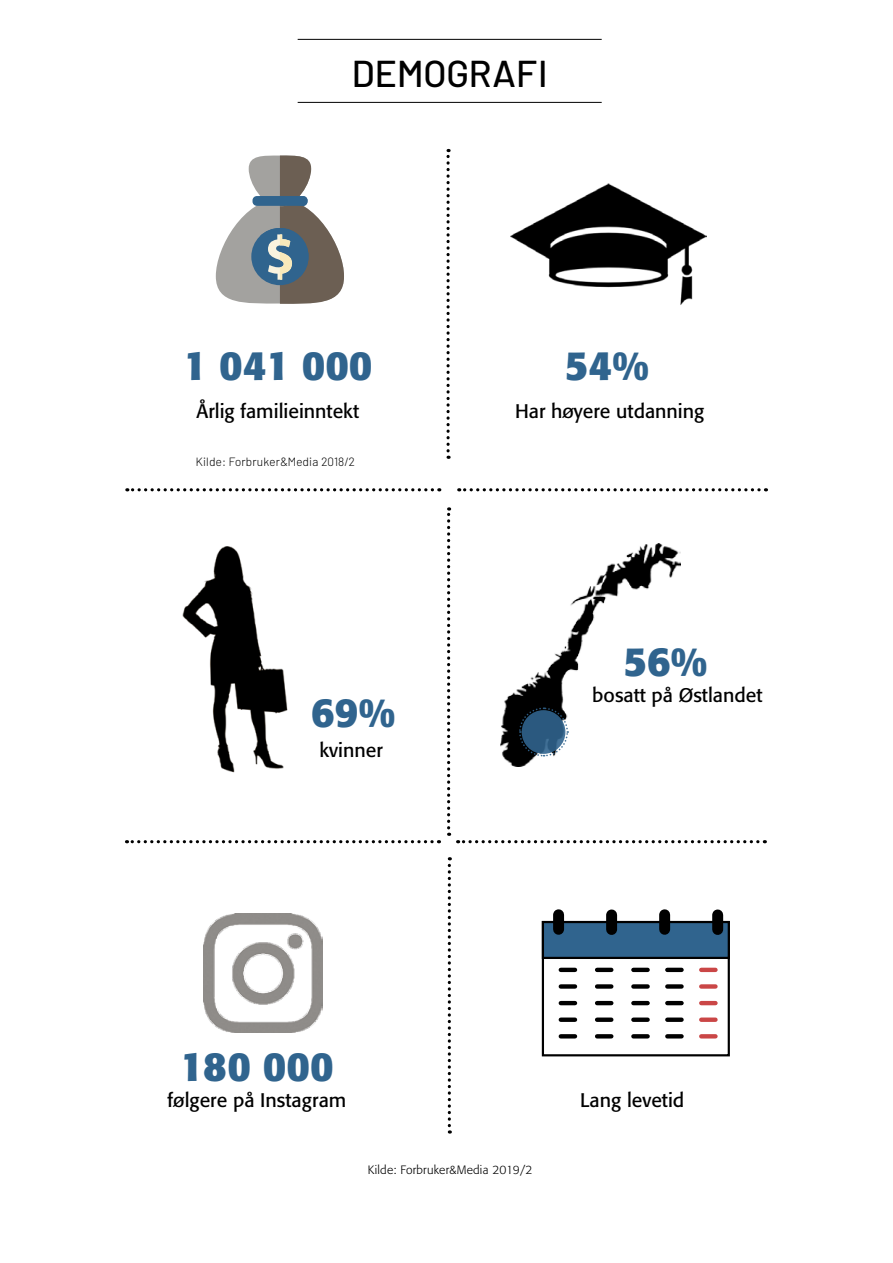
<style>
.page{position:relative;width:893px;height:1263px;background:#fff}
.page>*{position:absolute;margin:0;border:0;box-sizing:border-box;transform-origin:0 0}
.t1{font:700 40.5px "Formata";color:#30648e}
.t2{font:500 37.5px "Barlow";letter-spacing:.01em;color:#000}
.t3{font:19.5px "Formata";color:#000}
.t4{font:300 12px "Formata";letter-spacing:.02em;color:#000}
.t5{font:300 12px "Barlow";letter-spacing:.02em;color:#000}
</style>
<div class="page">
<hr style="left:298px;top:39px;width:304px;height:1px;background:#000">
<hr style="left:298px;top:102px;width:304px;height:1px;background:#000">
<svg style="left:216px;top:155px;width:128px;height:149px"></svg>
<img style="left:511px;top:183px;width:196px;height:122px">
<svg style="left:446px;top:149px;width:4px;height:310px"></svg>
<img style="left:182px;top:546px;width:106px;height:227px">
<svg style="left:127px;top:488px;width:305px;height:3px"></svg>
<svg style="left:459px;top:488px;width:300px;height:3px"></svg>
<svg style="left:447px;top:507px;width:3px;height:329px"></svg>
<img style="left:203px;top:914px;width:119px;height:119px">
<div style="left:542px;top:921px;width:188px;height:135px;border:2px solid #000"></div>
<hr style="left:561px;top:968px;width:14px;height:4px;background:#000">
<div style="left:561px;top:984px;width:14px;height:5px;background:#000"></div>
<hr style="left:561px;top:1001px;width:14px;height:4px;background:#000">
<div style="left:561px;top:1017px;width:14px;height:5px;background:#000"></div>
<svg style="left:561px;top:1034px;width:14px;height:4px"></svg>
<div style="left:543px;top:922px;width:186px;height:36px;background:#30648e"></div>
<div style="left:542px;top:921px;width:188px;height:38px;border:2px solid #000"></div>
<hr style="left:597px;top:968px;width:14px;height:4px;background:#000">
<div style="left:597px;top:984px;width:14px;height:5px;background:#000"></div>
<hr style="left:597px;top:1001px;width:14px;height:4px;background:#000">
<div style="left:597px;top:1017px;width:14px;height:5px;background:#000"></div>
<svg style="left:597px;top:1034px;width:14px;height:4px"></svg>
<hr style="left:633px;top:968px;width:15px;height:4px;background:#000">
<div style="left:633px;top:984px;width:15px;height:5px;background:#000"></div>
<hr style="left:633px;top:1001px;width:15px;height:4px;background:#000">
<div style="left:633px;top:1017px;width:15px;height:5px;background:#000"></div>
<svg style="left:633px;top:1034px;width:15px;height:4px"></svg>
<hr style="left:667px;top:968px;width:15px;height:4px;background:#000">
<div style="left:667px;top:984px;width:15px;height:5px;background:#000"></div>
<hr style="left:667px;top:1001px;width:15px;height:4px;background:#000">
<div style="left:667px;top:1017px;width:15px;height:5px;background:#000"></div>
<svg style="left:667px;top:1034px;width:15px;height:4px"></svg>
<hr style="left:701px;top:968px;width:14px;height:4px;background:#ca4646">
<div style="left:701px;top:984px;width:14px;height:5px;background:#ca4646"></div>
<hr style="left:701px;top:1001px;width:14px;height:4px;background:#ca4646">
<div style="left:701px;top:1017px;width:14px;height:5px;background:#ca4646"></div>
<svg style="left:701px;top:1034px;width:14px;height:4px"></svg>
<div style="left:553px;top:915px;width:11px;height:14px;background:#000"></div>
<div style="left:712px;top:915px;width:11px;height:14px;background:#000"></div>
<div style="left:606px;top:915px;width:11px;height:14px;background:#000"></div>
<div style="left:659px;top:915px;width:11px;height:14px;background:#000"></div>
<svg style="left:127px;top:840px;width:305px;height:3px"></svg>
<svg style="left:458px;top:840px;width:300px;height:3px"></svg>
<svg style="left:448px;top:857px;width:3px;height:276px"></svg>
<img style="left:501px;top:543px;width:179px;height:224px">
<svg style="left:518px;top:707px;width:51px;height:50px;background:#3f5c74"></svg>
<h2 class="t2" style="left:352px;top:46px;width:197px">DEMOGRAFI</h2>
<h1 class="t1" style="left:184px;top:340px;width:190px">1 041 000</h1>
<p class="t3" style="left:197px;top:399px;width:164px">Årlig familieinntekt</p>
<p class="t5" style="left:196px;top:453px;width:161px">Kilde: Forbruker&amp;Media 2018/2</p>
<h1 class="t1" style="left:311px;top:687px;width:86px">69%</h1>
<p class="t3" style="left:319px;top:738px;width:65px">kvinner</p>
<h1 class="t1" style="left:565px;top:340px;width:86px">54%</h1>
<p class="t3" style="left:515px;top:399px;width:191px">Har høyere utdanning</p>
<h1 class="t1" style="left:623px;top:636px;width:86px">56%</h1>
<p class="t3" style="left:592px;top:683px;width:172px">bosatt på Østlandet</p>
<h1 class="t1" style="left:180px;top:1042px;width:155px">180 000</h1>
<p class="t3" style="left:168px;top:1088px;width:180px">følgere på Instagram</p>
<p class="t3" style="left:580px;top:1088px;width:106px">Lang levetid</p>
<p class="t4" style="left:368px;top:1163px;width:166px">Kilde: Forbruker&amp;Media 2019/2</p>
</div>
